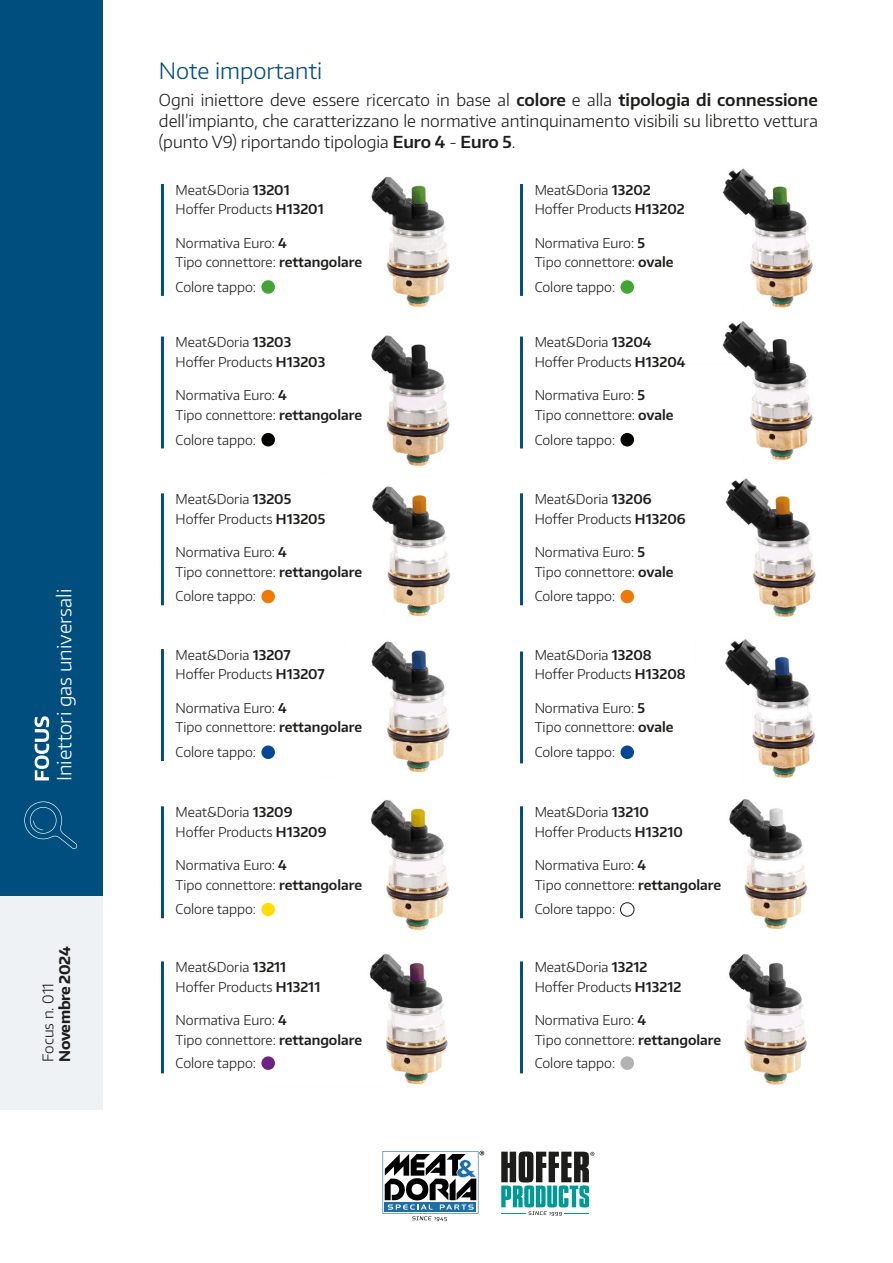
<style>
.page{position:relative;width:893px;height:1263px;background:#fff}
.page>*{position:absolute;margin:0;border:0;box-sizing:border-box;transform-origin:0 0}
.t1{font:300 22.5px "Encode Sans";color:#004e7e}
.t2{font:300 19.5px "Encode Sans";color:#fff}
.t3{font:300 16.5px/21px "Encode Sans";color:#1d1d1b;text-align:justify}
.t4{font:700 14.7px "Encode Sans";letter-spacing:-.02em;color:#1d1d1b}
.t5{font:300 14.7px "Encode Sans";color:#1d1d1b}
.t6{font:300 13.5px/19.5px "Encode Sans";color:#1d1d1b}
.s1{font-weight:600}
</style>
<div class="page">
<svg style="left:382px;top:1151px;width:102px;height:70px"></svg>
<svg style="left:501px;top:1151px;width:93px;height:65px"></svg>
<div style="left:0;top:0;width:103px;height:897px;background:#004e7e"></div>
<div style="left:0;top:897px;width:103px;height:213px;background:#eff2f4"></div>
<svg style="left:24px;top:801px;width:54px;height:48px"></svg>
<svg style="left:35px;top:716px;width:14px;height:64px"></svg>
<img style="left:371px;top:176px;width:79px;height:132px">
<div style="left:262px;top:211px;width:120px;height:102px;background:#fff"></div>
<hr style="left:161px;top:184px;width:3px;height:112px;background:#004e7e">
<div style="left:261px;top:280px;width:14px;height:14px;background:#42a535;border-radius:50%"></div>
<img style="left:722px;top:168px;width:91px;height:140px">
<svg style="left:631px;top:212px;width:111px;height:96px"></svg>
<hr style="left:520px;top:184px;width:3px;height:112px;background:#004e7e">
<div style="left:620px;top:280px;width:14px;height:14px;background:#42a535;border-radius:50%"></div>
<img style="left:371px;top:335px;width:80px;height:282px">
<div style="left:263px;top:368px;width:119px;height:106px;background:#fff"></div>
<hr style="left:161px;top:336px;width:3px;height:112px;background:#004e7e">
<div style="left:261px;top:433px;width:14px;height:13px;background:#010100;border-radius:50%"></div>
<img style="left:722px;top:321px;width:91px;height:140px">
<svg style="left:622px;top:365px;width:120px;height:96px"></svg>
<hr style="left:520px;top:336px;width:3px;height:112px;background:#004e7e">
<div style="left:620px;top:433px;width:14px;height:13px;background:#010100;border-radius:50%"></div>
<div style="left:263px;top:521px;width:119px;height:97px;background:#fff"></div>
<hr style="left:161px;top:493px;width:3px;height:112px;background:#004e7e">
<div style="left:261px;top:590px;width:14px;height:13px;background:#ef7904;border-radius:50%"></div>
<img style="left:725px;top:478px;width:91px;height:140px">
<div style="left:622px;top:520px;width:120px;height:98px;background:#fff"></div>
<hr style="left:520px;top:493px;width:3px;height:112px;background:#004e7e">
<div style="left:620px;top:590px;width:14px;height:13px;background:#ef7904;border-radius:50%"></div>
<img style="left:371px;top:641px;width:79px;height:132px">
<div style="left:262px;top:677px;width:120px;height:98px;background:#fff"></div>
<hr style="left:161px;top:649px;width:3px;height:112px;background:#004e7e">
<div style="left:261px;top:745px;width:14px;height:14px;background:#034894;border-radius:50%"></div>
<img style="left:621px;top:639px;width:194px;height:139px">
<div style="left:653px;top:634px;width:42px;height:42px;background:#fff"></div>
<div style="left:622px;top:681px;width:119px;height:101px;background:#fff"></div>
<hr style="left:520px;top:651px;width:3px;height:112px;background:#004e7e">
<div style="left:620px;top:745px;width:14px;height:14px;background:#034894;border-radius:50%"></div>
<img style="left:263px;top:799px;width:186px;height:131px">
<div style="left:300px;top:782px;width:45px;height:44px;background:#fff"></div>
<svg style="left:264px;top:833px;width:119px;height:97px"></svg>
<hr style="left:161px;top:806px;width:3px;height:112px;background:#004e7e">
<div style="left:261px;top:903px;width:14px;height:13px;background:#ffdd04;border-radius:50%"></div>
<img style="left:620px;top:799px;width:188px;height:131px">
<div style="left:658px;top:789px;width:45px;height:34px;background:#fff"></div>
<div style="left:624px;top:834px;width:118px;height:103px;background:#fff"></div>
<hr style="left:520px;top:806px;width:3px;height:112px;background:#004e7e">
<div style="left:620px;top:903px;width:14px;height:13px;background:#fff;border-radius:50%"></div>
<div style="left:620px;top:902px;width:14px;height:15px;border:1px solid #1d1d1b;border-radius:50%"></div>
<img style="left:369px;top:953px;width:79px;height:132px">
<svg style="left:262px;top:990px;width:124px;height:95px"></svg>
<img style="left:729px;top:953px;width:78px;height:132px">
<div style="left:614px;top:989px;width:129px;height:102px;background:#fff"></div>
<hr style="left:161px;top:961px;width:3px;height:112px;background:#004e7e">
<div style="left:261px;top:1056px;width:14px;height:14px;background:#6d2381;border-radius:50%"></div>
<hr style="left:520px;top:961px;width:3px;height:112px;background:#004e7e">
<div style="left:620px;top:1056px;width:14px;height:14px;background:#b2b2b2;border-radius:50%"></div>
<h2 class="t2" style="left:52px;top:781px;width:194px;rotate:-90deg">Iniettori gas universali</h2>
<p class="t4" style="left:55px;top:1062px;width:117px;rotate:-90deg">Novembre 2024</p>
<p class="t5" style="left:38px;top:1062px;width:80px;rotate:-90deg">Focus n. 011</p>
<h1 class="t1" style="left:159px;top:56px;width:165px">Note importanti</h1>
<p class="t3" style="left:159px;top:89px;width:661px">Ogni iniettore deve essere ricercato in base al <span class="s1">colore</span> e alla <span class="s1">tipologia di connessione </span>dell’impianto, che caratterizzano le normative antinquinamento visibili su libretto vettura (punto V9) riportando tipologia <span class="s1">Euro 4</span> - <span class="s1">Euro 5</span>.</p>
<p class="t6" style="left:176px;top:180px;width:150px">Meat&amp;Doria <span class="s1">13201<br></span>Hoffer Products <span class="s1">H13201</span></p>
<p class="t6" style="left:176px;top:232px;width:188px">Normativa Euro: <span class="s1">4<br></span>Tipo connettore: <span class="s1">rettangolare</span></p>
<p class="t6" style="left:176px;top:277px;width:82px">Colore tappo:</p>
<p class="t6" style="left:176px;top:332px;width:151px">Meat&amp;Doria <span class="s1">13203<br></span>Hoffer Products <span class="s1">H13203</span></p>
<p class="t6" style="left:176px;top:385px;width:188px">Normativa Euro: <span class="s1">4<br></span>Tipo connettore: <span class="s1">rettangolare</span></p>
<p class="t6" style="left:176px;top:429px;width:82px">Colore tappo:</p>
<p class="t6" style="left:176px;top:489px;width:151px">Meat&amp;Doria <span class="s1">13205<br></span>Hoffer Products <span class="s1">H13205</span></p>
<p class="t6" style="left:176px;top:542px;width:188px">Normativa Euro: <span class="s1">4<br></span>Tipo connettore: <span class="s1">rettangolare</span></p>
<p class="t6" style="left:176px;top:586px;width:82px">Colore tappo:</p>
<p class="t6" style="left:176px;top:645px;width:151px">Meat&amp;Doria <span class="s1">13207<br></span>Hoffer Products <span class="s1">H13207</span></p>
<p class="t6" style="left:176px;top:698px;width:188px">Normativa Euro: <span class="s1">4<br></span>Tipo connettore: <span class="s1">rettangolare</span></p>
<p class="t6" style="left:176px;top:742px;width:82px">Colore tappo:</p>
<p class="t6" style="left:176px;top:802px;width:152px">Meat&amp;Doria <span class="s1">13209<br></span>Hoffer Products <span class="s1">H13209</span></p>
<p class="t6" style="left:176px;top:855px;width:188px">Normativa Euro: <span class="s1">4<br></span>Tipo connettore: <span class="s1">rettangolare</span></p>
<p class="t6" style="left:176px;top:899px;width:82px">Colore tappo:</p>
<p class="t6" style="left:176px;top:957px;width:146px">Meat&amp;Doria <span class="s1">13211<br></span>Hoffer Products <span class="s1">H13211</span></p>
<p class="t6" style="left:176px;top:1010px;width:188px">Normativa Euro: <span class="s1">4<br></span>Tipo connettore: <span class="s1">rettangolare</span></p>
<p class="t6" style="left:176px;top:1053px;width:82px">Colore tappo:</p>
<p class="t6" style="left:535px;top:180px;width:152px">Meat&amp;Doria <span class="s1">13202<br></span>Hoffer Products <span class="s1">H13202</span></p>
<p class="t6" style="left:535px;top:232px;width:140px">Normativa Euro: <span class="s1">5<br></span>Tipo connettore: <span class="s1">ovale</span></p>
<p class="t6" style="left:535px;top:277px;width:82px">Colore tappo:</p>
<p class="t6" style="left:535px;top:332px;width:152px">Meat&amp;Doria <span class="s1">13204<br></span>Hoffer Products <span class="s1">H13204</span></p>
<p class="t6" style="left:535px;top:385px;width:140px">Normativa Euro: <span class="s1">5<br></span>Tipo connettore: <span class="s1">ovale</span></p>
<p class="t6" style="left:535px;top:429px;width:82px">Colore tappo:</p>
<p class="t6" style="left:535px;top:489px;width:152px">Meat&amp;Doria <span class="s1">13206<br></span>Hoffer Products <span class="s1">H13206</span></p>
<p class="t6" style="left:535px;top:542px;width:140px">Normativa Euro: <span class="s1">5<br></span>Tipo connettore: <span class="s1">ovale</span></p>
<p class="t6" style="left:535px;top:586px;width:82px">Colore tappo:</p>
<p class="t6" style="left:535px;top:645px;width:152px">Meat&amp;Doria <span class="s1">13208<br></span>Hoffer Products <span class="s1">H13208</span></p>
<p class="t6" style="left:535px;top:698px;width:140px">Normativa Euro: <span class="s1">5<br></span>Tipo connettore: <span class="s1">ovale</span></p>
<p class="t6" style="left:535px;top:742px;width:82px">Colore tappo:</p>
<p class="t6" style="left:535px;top:802px;width:150px">Meat&amp;Doria <span class="s1">13210<br></span>Hoffer Products <span class="s1">H13210</span></p>
<p class="t6" style="left:535px;top:855px;width:188px">Normativa Euro: <span class="s1">4<br></span>Tipo connettore: <span class="s1">rettangolare</span></p>
<p class="t6" style="left:535px;top:899px;width:82px">Colore tappo:</p>
<p class="t6" style="left:535px;top:957px;width:148px">Meat&amp;Doria <span class="s1">13212<br></span>Hoffer Products <span class="s1">H13212</span></p>
<p class="t6" style="left:535px;top:1010px;width:188px">Normativa Euro: <span class="s1">4<br></span>Tipo connettore: <span class="s1">rettangolare</span></p>
<p class="t6" style="left:535px;top:1053px;width:82px">Colore tappo:</p>
</div>
